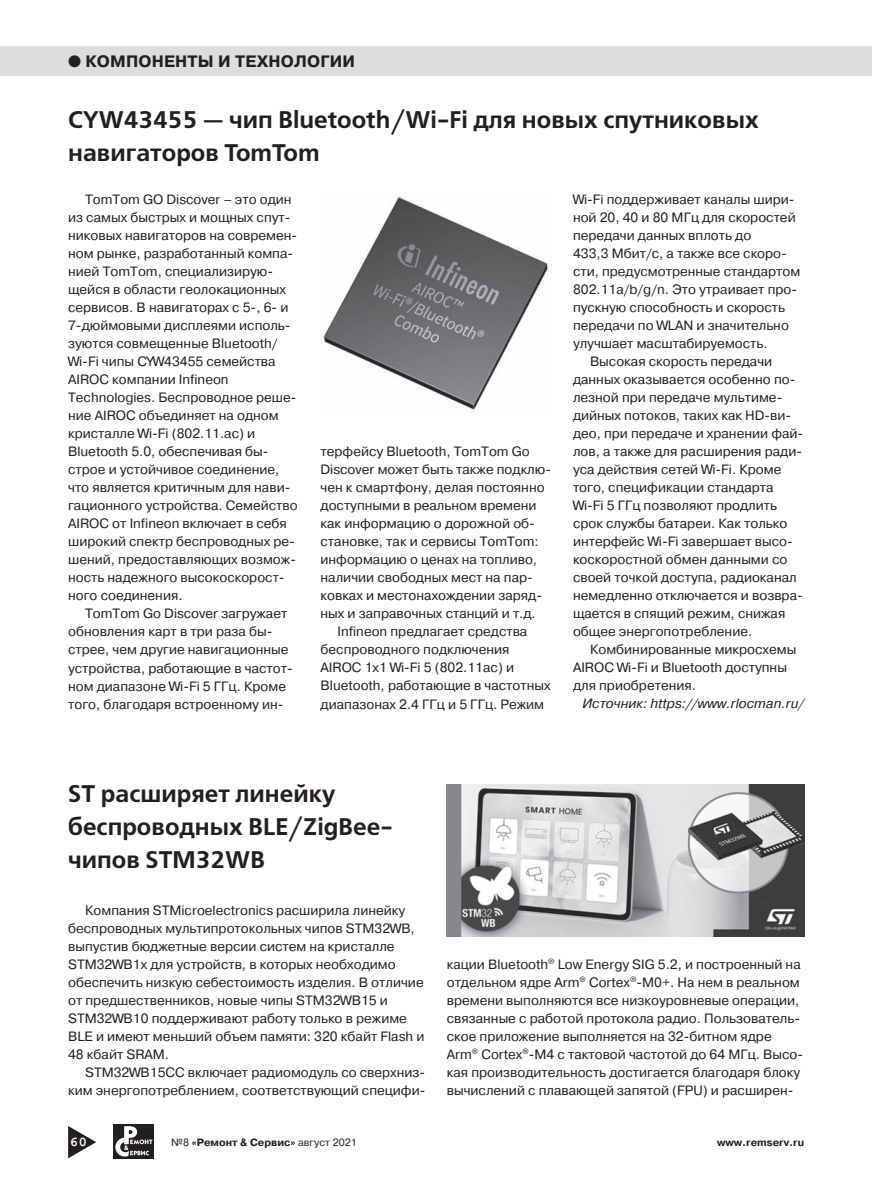
<style>
.page{position:relative;width:872px;height:1199px;background:#fff}
.page>*{position:absolute;margin:0;border:0;box-sizing:border-box;transform-origin:0 0}
.t1{font:600 24px/33px "Free Set";color:#231f20}
.t2{font:700 16.5px "Pragmatica";letter-spacing:.01em;color:#231f20}
.t3{font:13.5px/18px "Pragmatica";color:#231f20}
.t4{font:italic 13.5px "Pragmatica";color:#231f20}
.t5{font:700 13.5px "Courier New";color:#fff}
.t6{font:700 10.5px "Pragmatica";color:#231f20}
.s1{font-weight:400}
</style>
<div class="page">
<div style="left:113px;top:1124px;width:41px;height:34px;background:#231f20"></div>
<svg style="left:115px;top:1126px;width:37px;height:31px"></svg>
<svg style="left:68px;top:1126px;width:28px;height:32px"></svg>
<div style="left:0;top:46px;width:872px;height:29px;background:#dcdddf"></div>
<img style="left:323px;top:196px;width:225px;height:214px">
<img style="left:447px;top:785px;width:357px;height:151px">
<p class="t2" style="left:68px;top:56px;width:288px">● КОМПОНЕНТЫ И ТЕХНОЛОГИИ</p>
<h1 class="t1" style="left:68px;top:105px;width:692px">CYW43455 — чип Bluetooth/Wi-Fi для новых спутниковых навигаторов TomTom</h1>
<p class="t3" style="left:68px;top:192px;width:231px;text-indent:17px">TomTom GO Discover – это один из самых быстрых и мощных спут&shy;никовых навигаторов на современ&shy;ном рынке, разработанный компа&shy;нией TomTom, специализирую&shy;щейся в области геолокационных сервисов. В навигаторах с 5-, 6- и<br>7-дюймовыми дисплеями исполь&shy;зуются совмещенные Bluetooth/<br>Wi-Fi чипы CYW43455 семейства<br>AIROC компании Infineon<br>Technologies. Беспроводное реше&shy;ние AIROC объединяет на одном кристалле Wi-Fi (802.11.ac) и<br>Bluetooth 5.0, обеспечивая бы&shy;строе и устойчивое соединение, что является критичным для нави&shy;гационного устройства. Семейство<br>AIROC от Infineon включает в себя широкий спектр беспроводных ре&shy;шений, предоставляющих возмож&shy;ность надежного высокоскорост&shy;ного соединения.</p>
<p class="t3" style="left:68px;top:606px;width:226px;text-indent:17px">TomTom Go Discover загружает обновления карт в три раза бы&shy;стрее, чем другие навигационные устройства, работающие в частот&shy;ном диапазоне Wi-Fi 5 ГГц. Кроме того, благодаря встроенному ин-</p>
<p class="t3" style="left:573px;top:192px;width:223px">Wi-Fi поддерживает каналы шири-</p>
<p class="t3" style="left:573px;top:210px;width:224px">ной 20, 40 и 80 МГц для скоростей</p>
<p class="t3" style="left:573px;top:228px;width:180px">передачи данных вплоть до</p>
<p class="t3" style="left:573px;top:246px;width:215px">433,3 Мбит/с, а также все скоро-</p>
<p class="t3" style="left:573px;top:264px;width:229px">сти, предусмотренные стандартом</p>
<p class="t3" style="left:573px;top:282px;width:226px">802.11a/b/g/n. Это утраивает про-</p>
<p class="t3" style="left:573px;top:300px;width:214px">пускную способность и скорость</p>
<p class="t3" style="left:573px;top:318px;width:217px">передачи по WLAN и значительно</p>
<p class="t3" style="left:573px;top:336px;width:196px">улучшает масштабируемость.</p>
<p class="t3" style="left:590px;top:354px;width:184px">Высокая скорость передачи</p>
<p class="t3" style="left:573px;top:372px;width:224px">данных оказывается особенно по-</p>
<p class="t3" style="left:573px;top:390px;width:211px">лезной при передаче мультиме-</p>
<p class="t3" style="left:573px;top:408px;width:220px">дийных потоков, таких как HD-ви-</p>
<p class="t3" style="left:573px;top:426px;width:232px">део, при передаче и хранении фай-</p>
<p class="t3" style="left:573px;top:444px;width:231px">лов, а также для расширения ради-</p>
<p class="t3" style="left:573px;top:462px;width:210px">уса действия сетей Wi-Fi. Кроме</p>
<p class="t3" style="left:573px;top:480px;width:202px">того, спецификации стандарта</p>
<p class="t3" style="left:573px;top:498px;width:206px">Wi-Fi 5 ГГц позволяют продлить</p>
<p class="t3" style="left:573px;top:516px;width:216px">срок службы батареи. Как только</p>
<p class="t3" style="left:573px;top:534px;width:221px">интерфейс Wi-Fi завершает высо-</p>
<p class="t3" style="left:573px;top:552px;width:216px">коскоростной обмен данными со</p>
<p class="t3" style="left:573px;top:570px;width:225px">своей точкой доступа, радиоканал</p>
<p class="t3" style="left:573px;top:588px;width:231px">немедленно отключается и возвра-</p>
<p class="t3" style="left:573px;top:606px;width:214px">щается в спящий режим, снижая</p>
<p class="t3" style="left:573px;top:624px;width:181px">общее энергопотребление.</p>
<p class="t3" style="left:590px;top:642px;width:208px">Комбинированные микросхемы</p>
<p class="t3" style="left:573px;top:660px;width:215px">AIROC Wi-Fi и Bluetooth доступны</p>
<p class="t3" style="left:573px;top:678px;width:124px">для приобретения.</p>
<p class="t4" style="left:582px;top:699px;width:223px">Источник: https://www.rlocman.ru/</p>
<p class="t3" style="left:320px;top:444px;width:211px">терфейсу Bluetooth, TomTom Go</p>
<p class="t3" style="left:320px;top:462px;width:232px">Discover может быть также подклю-</p>
<p class="t3" style="left:320px;top:480px;width:225px">чен к смартфону, делая постоянно</p>
<p class="t3" style="left:320px;top:498px;width:217px">доступными в реальном времени</p>
<p class="t3" style="left:320px;top:516px;width:216px">как информацию о дорожной об-</p>
<p class="t3" style="left:320px;top:534px;width:220px">становке, так и сервисы TomTom:</p>
<p class="t3" style="left:320px;top:552px;width:218px">информацию о ценах на топливо,</p>
<p class="t3" style="left:320px;top:570px;width:214px">наличии свободных мест на пар-</p>
<p class="t3" style="left:320px;top:588px;width:223px">ковках и местонахождении заряд-</p>
<p class="t3" style="left:320px;top:606px;width:217px">ных и заправочных станций и т.д.</p>
<p class="t3" style="left:337px;top:624px;width:191px">Infineon предлагает средства</p>
<p class="t3" style="left:320px;top:642px;width:190px">беспроводного подключения</p>
<p class="t3" style="left:320px;top:660px;width:195px">AIROC 1x1 Wi-Fi 5 (802.11ac) и</p>
<p class="t3" style="left:320px;top:678px;width:231px">Bluetooth, работающие в частотных</p>
<p class="t3" style="left:320px;top:696px;width:225px">диапазонах 2.4 ГГц и 5 ГГц. Режим</p>
<h1 class="t1" style="left:68px;top:779px;width:326px">ST расширяет линейку беспроводных BLE/ZigBee&shy;чипов STM32WB</h1>
<p class="t3" style="left:68px;top:902px;width:358px;text-indent:17px">Компания STMicroelectronics расширила линейку беспроводных мультипротокольных чипов STM32WB, выпустив бюджетные версии систем на кристалле STM32WB1x для устройств, в которых необходимо обеспечить низкую себестоимость изделия. В отличие от предшественников, новые чипы STM32WB15 и STM32WB10 поддерживают работу только в режиме BLE и имеют меньший объем памяти: 320 кбайт Flash и 48 кбайт SRAM.</p>
<p class="t3" style="left:68px;top:1064px;width:359px;text-align:right">STM32WB15CC включает радиомодуль со сверхниз&shy;ким энергопотреблением, соответствующий специфи-</p>
<p class="t3" style="left:447px;top:956px;width:358px">кации Bluetooth<sup>®</sup> Low Energy SIG 5.2, и построенный на отдельном ядре Arm<sup>®</sup> Cortex<sup>®</sup>-M0+. На нем в реальном времени выполняются все низкоуровневые операции, связанные с работой протокола радио. Пользователь&shy;ское приложение выполняется на 32-битном ядре Arm<sup>®</sup> Cortex<sup>®</sup>-M4 с тактовой частотой до 64 МГц. Высо&shy;кая производительность достигается благодаря блоку вычислений с плавающей запятой (FPU) и расширен-</p>
<p class="t5" style="left:70px;top:1135px;width:18px">60</p>
<p class="t6" style="left:171px;top:1138px;width:187px"><span class="s1">№8</span> «Ремонт &amp; Сервис» <span class="s1">август 2021</span></p>
<p class="t6" style="left:717px;top:1138px;width:89px">www.remserv.ru</p>
</div>
